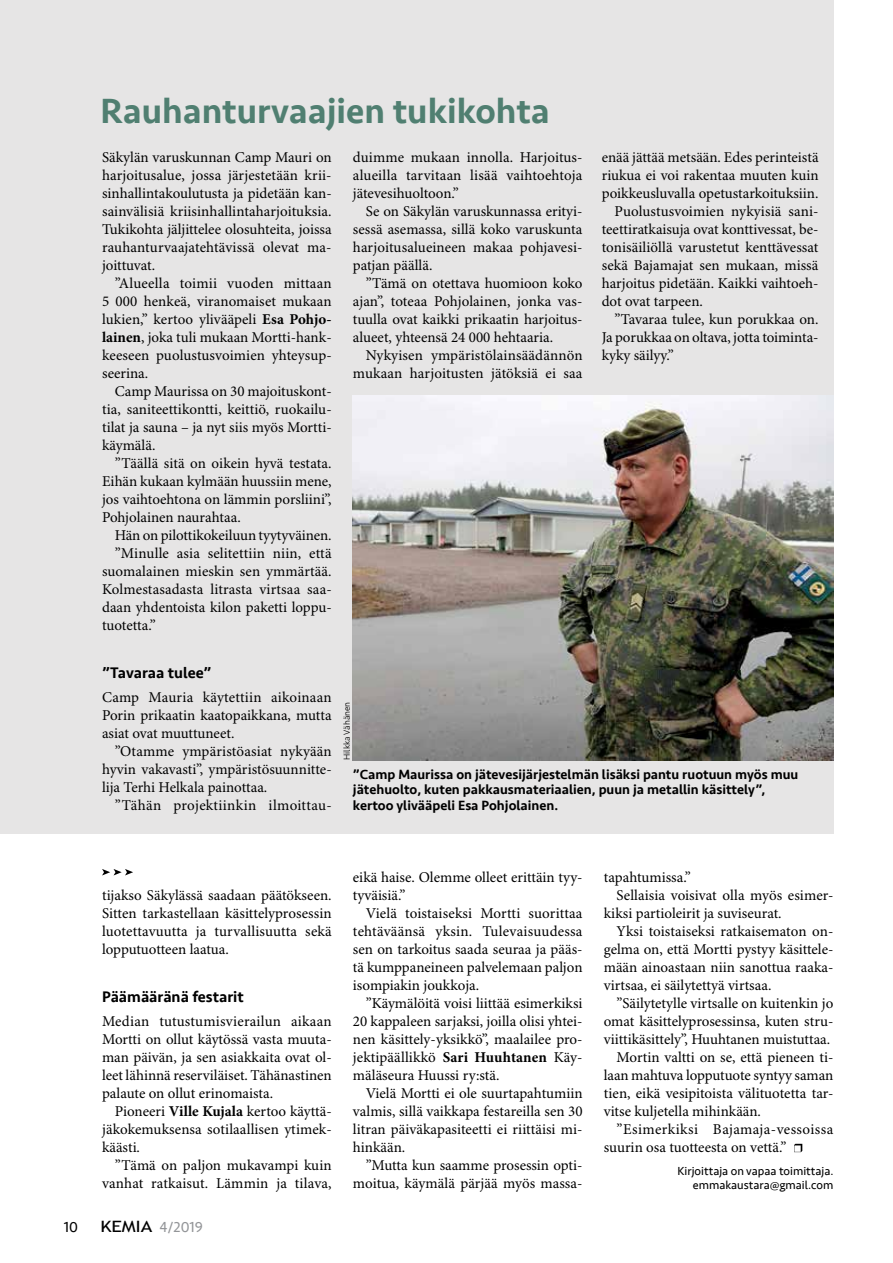
<style>
.page{position:relative;width:893px;height:1263px;background:#fff}
.page>*{position:absolute;margin:0;border:0;box-sizing:border-box;transform-origin:0 0}
.t1{font:500 36px "Seravek";color:#507f71}
.t2{font:500 15.75px "Seravek";color:#000}
.t3{font:15px/18px "Minion Pro";color:#000;text-align:justify}
.t4{font:15px "Minion Pro";letter-spacing:.025em;color:#000}
.t5{font:15px "Minion Pro";letter-spacing:.02em;color:#000}
.t6{font:15px "Seravek";color:#939598}
.t7{font:15px "Seravek";color:#000}
.t8{font:500 13.8px/15.8px "Seravek";color:#000}
.t9{font:12px/14.2px "Seravek";color:#000;text-align:right}
.t10{font:300 9px "Seravek";color:#000}
.s1{font-weight:700}
.s2{font-family:"Trebuchet MS";font-size:15.6px;color:#000}
</style>
<div class="page">
<div style="left:0;top:0;width:833px;height:833px;background:#e6e5e5"></div>
<img style="left:353px;top:396px;width:480px;height:364px">
<svg style="left:102px;top:869px;width:31px;height:6px"></svg>
<svg style="left:794px;top:1144px;width:8px;height:8px"></svg>
<h1 class="t1" style="left:101px;top:88px;width:451px">Rauhanturvaajien tukikohta</h1>
<p class="t3" style="left:102px;top:149px;width:231px">Säkylän varuskunnan Camp Mauri on harjoitusalue, jossa järjestetään krii&shy;sinhallintakoulutusta ja pidetään kan&shy;sainvälisiä kriisinhallintaharjoituksia.<br>Tukikohta jäljittelee olosuhteita, joissa rauhanturvaajatehtävissä olevat ma&shy;joittuvat.</p>
<p class="t3" style="left:102px;top:275px;width:231px;text-indent:13px">”Alueella toimii vuoden mittaan 5 000 henkeä, viranomaiset mukaan lukien,” kertoo ylivääpeli <span class="s1">Esa Pohjo&shy;lainen</span>, joka tuli mukaan Mortti-hank&shy;keeseen puolustusvoimien yhteysup&shy;seerina.</p>
<p class="t3" style="left:102px;top:383px;width:231px;text-indent:13px">Camp Maurissa on 30 majoituskont&shy;tia, saniteettikontti, keittiö, ruokailu&shy;tilat ja sauna – ja nyt siis myös Mortti&shy;käymälä.</p>
<p class="t3" style="left:102px;top:455px;width:231px;text-indent:13px">”Täällä sitä on oikein hyvä testata.<br>Eihän kukaan kylmään huussiin mene, jos vaihtoehtona on lämmin porsliini”, Pohjolainen naurahtaa.</p>
<p class="t3" style="left:115px;top:527px;width:218px">Hän on pilottikokeiluun tyytyväinen.</p>
<p class="t3" style="left:115px;top:545px;width:218px">”Minulle asia selitettiin niin, että</p>
<p class="t3" style="left:102px;top:563px;width:231px">suomalainen mieskin sen ymmärtää.</p>
<p class="t3" style="left:102px;top:581px;width:231px">Kolmestasadasta litrasta virtsaa saa-</p>
<p class="t3" style="left:102px;top:599px;width:231px">daan yhdentoista kilon paketti loppu-</p>
<p class="t3" style="left:102px;top:617px;width:55px">tuotetta.”</p>
<p class="t2" style="left:102px;top:663px;width:111px">”Tavaraa tulee”</p>
<p class="t3" style="left:102px;top:689px;width:231px">Camp Mauria käytettiin aikoinaan Porin prikaatin kaatopaikkana, mutta asiat ovat muuttuneet.</p>
<p class="t3" style="left:102px;top:743px;width:231px;text-indent:13px">”Otamme ympäristöasiat nykyään hyvin vakavasti”, ympäristösuunnitte&shy;lija Terhi Helkala painottaa.</p>
<p class="t5" style="left:115px;top:796px;width:218px">”Tähän projektiinkin ilmoittau-</p>
<p class="t3" style="left:353px;top:149px;width:231px">duimme mukaan innolla. Harjoitus&shy;alueilla tarvitaan lisää vaihtoehtoja jätevesihuoltoon.”</p>
<p class="t3" style="left:353px;top:203px;width:231px;text-indent:13px">Se on Säkylän varuskunnassa erityi&shy;sessä asemassa, sillä koko varuskunta harjoitusalueineen makaa pohjavesi&shy;patjan päällä.</p>
<p class="t3" style="left:353px;top:275px;width:231px;text-indent:13px">”Tämä on otettava huomioon koko ajan”, toteaa Pohjolainen, jonka vas&shy;tuulla ovat kaikki prikaatin harjoitus&shy;alueet, yhteensä 24 000 hehtaaria.</p>
<p class="t3" style="left:353px;top:347px;width:231px;text-align:right">Nykyisen ympäristölainsäädännön mukaan harjoitusten jätöksiä ei saa</p>
<p class="t3" style="left:602px;top:149px;width:218px">enää jättää metsään. Edes perinteistä</p>
<p class="t3" style="left:602px;top:167px;width:218px">riukua ei voi rakentaa muuten kuin</p>
<p class="t3" style="left:602px;top:185px;width:218px">poikkeusluvalla opetustarkoituksiin.</p>
<p class="t3" style="left:614px;top:203px;width:206px">Puolustusvoimien nykyisiä sani-</p>
<p class="t3" style="left:602px;top:221px;width:218px">teettiratkaisuja ovat konttivessat, be-</p>
<p class="t3" style="left:602px;top:239px;width:218px">tonisäiliöllä varustetut kenttävessat</p>
<p class="t3" style="left:602px;top:257px;width:218px">sekä Bajamajat sen mukaan, missä</p>
<p class="t3" style="left:602px;top:275px;width:218px">harjoitus pidetään. Kaikki vaihtoeh-</p>
<p class="t3" style="left:602px;top:293px;width:103px">dot ovat tarpeen.</p>
<p class="t3" style="left:614px;top:311px;width:206px">”Tavaraa tulee, kun porukkaa on.</p>
<p class="t3" style="left:602px;top:329px;width:218px">Ja porukkaa on oltava, jotta toiminta-</p>
<p class="t3" style="left:602px;top:347px;width:74px">kyky säilyy.”</p>
<p class="t10" style="left:341px;top:760px;width:60px;rotate:-90deg">Hilkka Vähänen</p>
<p class="t8" style="left:353px;top:766px;width:447px">”Camp Maurissa on jätevesijärjestelmän lisäksi pantu ruotuun myös muu jätehuolto, kuten pakkausmateriaalien, puun ja metallin käsittely”, kertoo ylivääpeli Esa Pohjolainen.</p>
<p class="t3" style="left:102px;top:887px;width:231px">tijakso Säkylässä saadaan päätökseen.<br>Sitten tarkastellaan käsittelyprosessin luotettavuutta ja turvallisuutta sekä lopputuotteen laatua.</p>
<p class="t2" style="left:102px;top:987px;width:143px">Päämääränä festarit</p>
<p class="t3" style="left:102px;top:1013px;width:231px">Median tutustumisvierailun aikaan Mortti on ollut käytössä vasta muuta&shy;man päivän, ja sen asiakkaita ovat ol&shy;leet lähinnä reserviläiset. Tähänastinen palaute on ollut erinomaista.</p>
<p class="t3" style="left:102px;top:1103px;width:231px;text-indent:13px">Pioneeri <span class="s1">Ville Kujala</span> kertoo käyttä&shy;jäkokemuksensa sotilaallisen ytimek&shy;käästi.</p>
<p class="t3" style="left:102px;top:1157px;width:231px;text-align:right">”Tämä on paljon mukavampi kuin vanhat ratkaisut. Lämmin ja tilava,</p>
<p class="t7" style="left:64px;top:1215px;width:16px">10</p>
<p class="t6" style="left:101px;top:1215px;width:104px"><span class="s2">KEMIA</span> 4/2019</p>
<p class="t3" style="left:353px;top:869px;width:231px">eikä haise. Olemme olleet erittäin tyy&shy;tyväisiä.”</p>
<p class="t3" style="left:353px;top:905px;width:231px;text-indent:13px">Vielä toistaiseksi Mortti suorittaa tehtäväänsä yksin. Tulevaisuudessa sen on tarkoitus saada seuraa ja pääs&shy;tä kumppaneineen palvelemaan paljon isompiakin joukkoja.</p>
<p class="t3" style="left:353px;top:995px;width:231px;text-indent:13px">”Käymälöitä voisi liittää esimerkiksi 20 kappaleen sarjaksi, joilla olisi yhtei&shy;nen käsittely-yksikkö”, maalailee pro&shy;jektipäällikkö <span class="s1">Sari Huuhtanen</span> Käy&shy;mäläseura Huussi ry:stä.</p>
<p class="t3" style="left:353px;top:1085px;width:231px;text-indent:13px">Vielä Mortti ei ole suurtapahtumiin valmis, sillä vaikkapa festareilla sen 30 litran päiväkapasiteetti ei riittäisi mi&shy;hinkään.</p>
<p class="t3" style="left:353px;top:1157px;width:231px;text-align:right">”Mutta kun saamme prosessin opti&shy;moitua, käymälä pärjää myös massa-</p>
<p class="t3" style="left:604px;top:869px;width:88px">tapahtumissa.”</p>
<p class="t3" style="left:617px;top:887px;width:218px">Sellaisia voisivat olla myös esimer-</p>
<p class="t3" style="left:604px;top:905px;width:179px">kiksi partioleirit ja suviseurat.</p>
<p class="t3" style="left:617px;top:923px;width:218px">Yksi toistaiseksi ratkaisematon on-</p>
<p class="t3" style="left:604px;top:941px;width:231px">gelma on, että Mortti pystyy käsittele-</p>
<p class="t3" style="left:604px;top:959px;width:231px">mään ainoastaan niin sanottua raaka-</p>
<p class="t3" style="left:604px;top:977px;width:169px">virtsaa, ei säilytettyä virtsaa.</p>
<p class="t3" style="left:617px;top:995px;width:218px">”Säilytetylle virtsalle on kuitenkin jo</p>
<p class="t3" style="left:604px;top:1013px;width:231px">omat käsittelyprosessinsa, kuten stru-</p>
<p class="t3" style="left:604px;top:1031px;width:228px">viittikäsittely”, Huuhtanen muistuttaa.</p>
<p class="t3" style="left:617px;top:1049px;width:218px">Mortin valtti on se, että pieneen ti-</p>
<p class="t3" style="left:604px;top:1067px;width:231px">laan mahtuva lopputuote syntyy saman</p>
<p class="t3" style="left:604px;top:1085px;width:231px">tien, eikä vesipitoista välituotetta tar-</p>
<p class="t3" style="left:604px;top:1103px;width:159px">vitse kuljetella mihinkään.</p>
<p class="t4" style="left:617px;top:1120px;width:218px">”Esimerkiksi Bajamaja-vessoissa</p>
<p class="t3" style="left:604px;top:1139px;width:184px">suurin osa tuotteesta on vettä.”</p>
<p class="t9" style="left:678px;top:1164px;width:157px">Kirjoittaja on vapaa toimittaja. emmakaustara@gmail.com</p>
</div>
